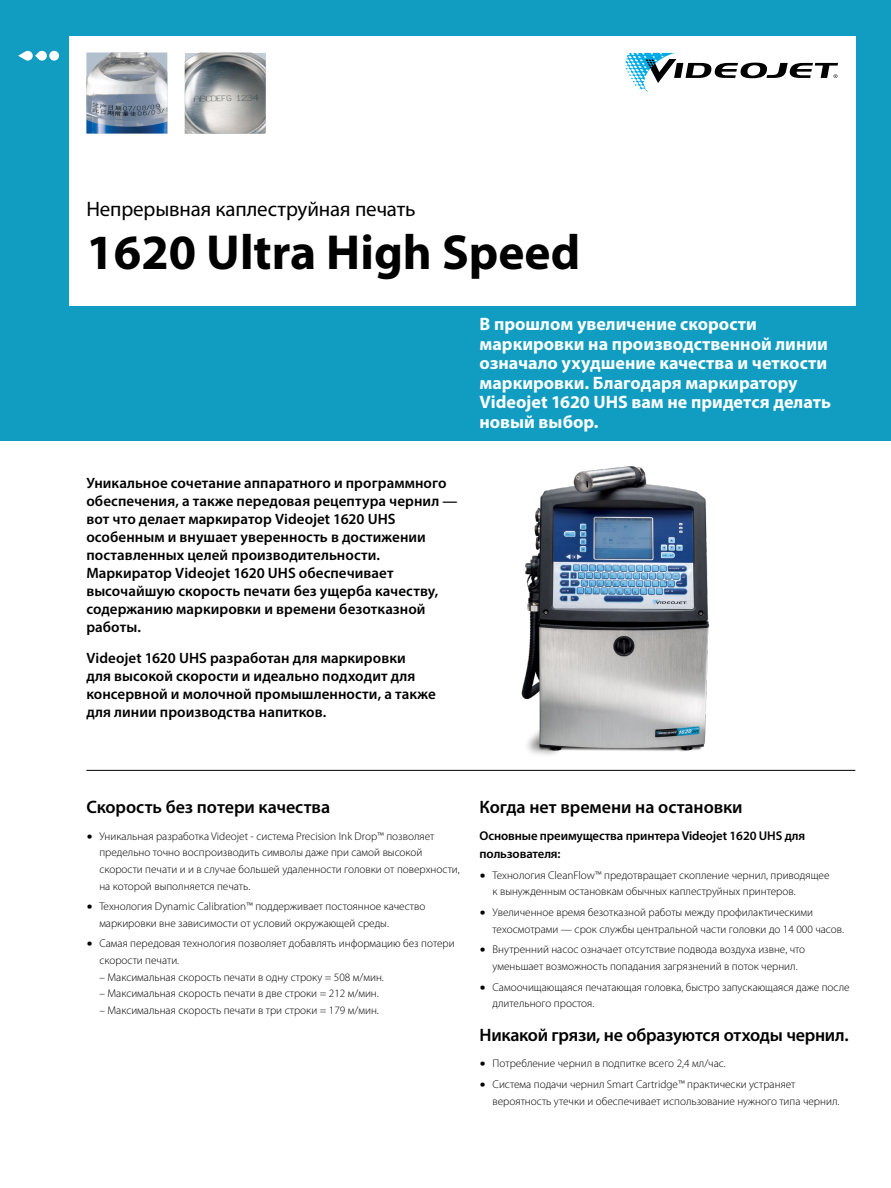
<style>
.page{position:relative;width:891px;height:1188px;background:#fff}
.page>*{position:absolute;margin:0;border:0;box-sizing:border-box;transform-origin:0 0}
.t1{font:700 49.5px "Myriad Pro";color:#000}
.t2{font:21px "Myriad Pro";letter-spacing:-.01em;color:#000}
.t3{font:700 18px/19.5px "Myriad Pro";color:#fff}
.t4{font:600 18px "Myriad Pro";letter-spacing:-.005em;color:#000}
.t5{font:600 15px/18px "Myriad Pro";letter-spacing:.005em;color:#000}
.t6{font:600 12.75px/18px "Myriad Pro";letter-spacing:-.01em;color:#000}
.t7{font:300 11.25px/16.5px "Myriad Pro";color:#000}
.s1{font-family:"FS Albert Pro";font-size:12.75px}
</style>
<div class="page">
<div style="left:0;top:0;width:891px;height:441px;background:#109dc1"></div>
<div style="left:69px;top:36px;width:786px;height:270px;background:#fff"></div>
<div style="left:49px;top:51px;width:10px;height:10px;background:#fff;border-radius:50%"></div>
<svg style="left:18px;top:51px;width:29px;height:10px"></svg>
<svg style="left:625px;top:53px;width:213px;height:39px"></svg>
<hr style="left:86px;top:770px;width:769px;height:1px;background:#000">
<img style="left:86px;top:53px;width:81px;height:81px">
<img style="left:521px;top:466px;width:189px;height:289px">
<img style="left:185px;top:53px;width:81px;height:81px">
<h2 class="t2" style="left:86px;top:196px;width:331px">Непрерывная каплеструйная печать</h2>
<h1 class="t1" style="left:86px;top:220px;width:495px">1620 Ultra High Speed</h1>
<h3 class="t3" style="left:480px;top:314px;width:353px">В прошлом увеличение скорости маркировки на производственной линии означало ухудшение качества и четкости маркировки. Благодаря маркиратору Videojet 1620 UHS вам не придется делать новый выбор.</h3>
<p class="t5" style="left:86px;top:474px;width:373px">Уникальное сочетание аппаратного и программного обеспечения, а также передовая рецептура чернил — вот что делает маркиратор Videojet 1620 UHS особенным и внушает уверенность в достижении поставленных целей производительности.<br>Маркиратор Videojet 1620 UHS обеспечивает высочайшую скорость печати без ущерба качеству, содержанию маркировки и времени безотказной работы.</p>
<h3 class="t5" style="left:86px;top:649px;width:351px">Videojet 1620 UHS разработан для маркировки<br>для высокой скорости и идеально подходит для консервной и молочной промышленности, а также для линии производства напитков.</h3>
<h3 class="t4" style="left:86px;top:796px;width:245px">Скорость без потери качества</h3>
<p class="t7" style="left:99px;top:828px;width:362px;text-indent:-13px"><span class="s1">•</span> Уникальная разработка Videojet - система Precision Ink Drop™ позволяет предельно точно воспроизводить символы даже при самой высокой скорости печати и и в случае большей удаленности головки от поверхности, на которой выполняется печать.</p>
<p class="t7" style="left:99px;top:898px;width:328px;text-indent:-13px"><span class="s1">•</span> Технология Dynamic Calibration™ поддерживает постоянное качество маркировки вне зависимости от условий окружающей среды.</p>
<p class="t7" style="left:99px;top:936px;width:357px;text-indent:-13px"><span class="s1">•</span> Самая передовая технология позволяет добавлять информацию без потери скорости печати.</p>
<p class="t7" style="left:99px;top:969px;width:286px">– Максимальная скорость печати в одну строку = 508 м/мин.</p>
<p class="t7" style="left:99px;top:985px;width:281px">– Максимальная скорость печати в две строки = 212 м/мин.</p>
<p class="t7" style="left:99px;top:1002px;width:281px">– Максимальная скорость печати в три строки = 179 м/мин.</p>
<h3 class="t4" style="left:480px;top:796px;width:265px">Когда нет времени на остановки</h3>
<p class="t6" style="left:480px;top:826px;width:327px">Основные преимущества принтера Videojet 1620 UHS для пользователя:</p>
<p class="t7" style="left:493px;top:867px;width:338px;text-indent:-13px"><span class="s1">•</span> Технология CleanFlow™ предотвращает скопление чернил, приводящее к вынужденным остановкам обычных каплеструйных принтеров.</p>
<p class="t7" style="left:493px;top:904px;width:353px;text-indent:-13px"><span class="s1">•</span> Увеличенное время безотказной работы между профилактическими техосмотрами — срок службы центральной части головки до 14 000 часов.</p>
<p class="t7" style="left:480px;top:941px;width:327px;text-align:center"><span class="s1">•</span> Внутренний насос означает отсутствие подвода воздуха извне, что уменьшает возможность попадания загрязнений в поток чернил.</p>
<p class="t7" style="left:493px;top:979px;width:359px;text-indent:-13px"><span class="s1">•</span> Самоочищающаяся печатающая головка, быстро запускающаяся даже после длительного простоя.</p>
<h3 class="t4" style="left:480px;top:1023px;width:371px">Никакой грязи, не образуются отходы чернил.</h3>
<p class="t7" style="left:480px;top:1055px;width:248px"><span class="s1">•</span> Потребление чернил в подпитке всего 2,4 мл/час.</p>
<p class="t7" style="left:493px;top:1076px;width:348px;text-indent:-13px"><span class="s1">•</span> Система подачи чернил Smart Cartridge™ практически устраняет вероятность утечки и обеспечивает использование нужного типа чернил.</p>
</div>
